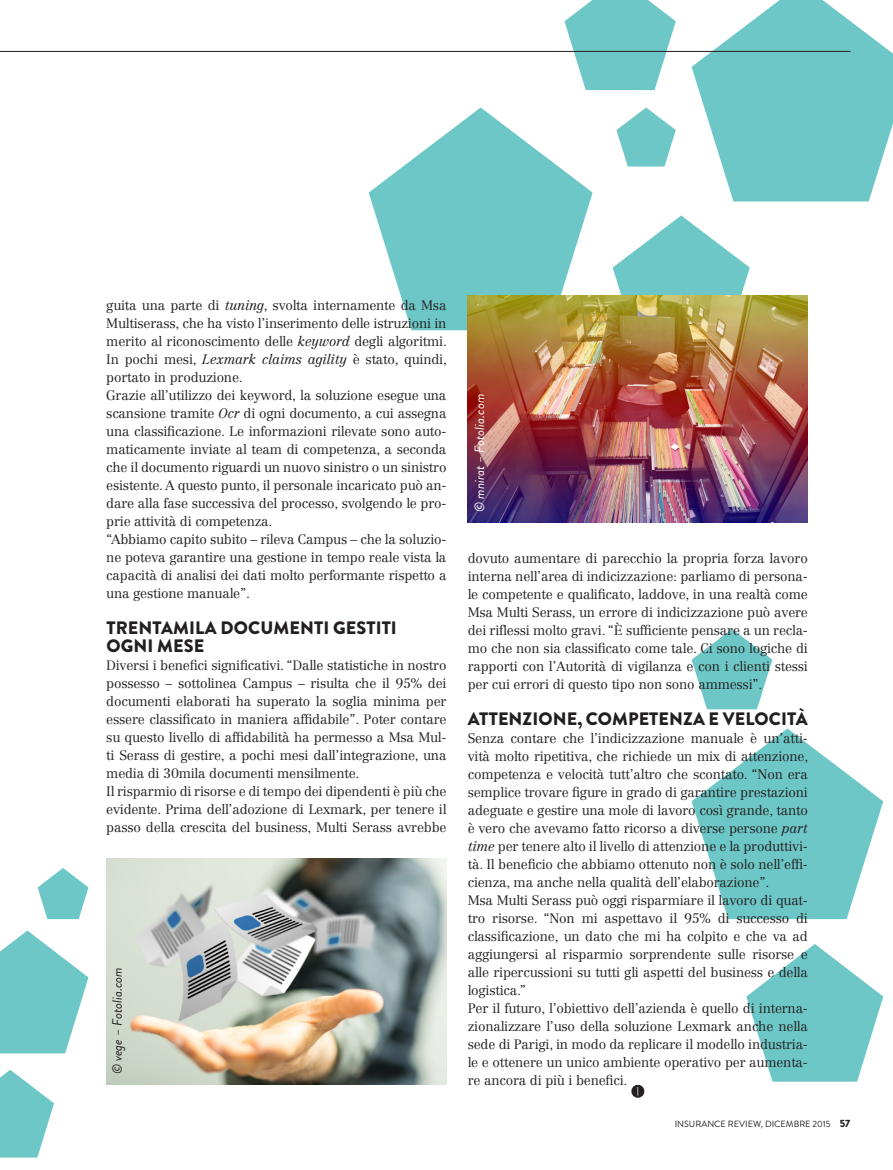
<style>
.page{position:relative;width:893px;height:1170px;background:#fff}
.page>*{position:absolute;margin:0;border:0;box-sizing:border-box;transform-origin:0 0}
.t1{font:900 18px/18px "Brandon Grotesque";letter-spacing:.005em;color:#231f20}
.t2{font:300 13.5px/18px "Centennial LT Std";letter-spacing:-.015em;color:#231f20;text-align:justify}
.t3{font:italic 13.5px "Brandon Grotesque";color:#fff}
.t4{font:italic 13.5px "Brandon Grotesque";color:#231f20}
.t5{font:9px "Brandon Grotesque";color:#231f20}
.s1{font-style:italic}
.s2{font-weight:900;font-size:10.5px}
</style>
<div class="page">
<svg style="left:0;top:930px;width:88px;height:123px"></svg>
<svg style="left:746px;top:944px;width:137px;height:137px"></svg>
<svg style="left:692px;top:728px;width:191px;height:191px"></svg>
<svg style="left:613px;top:215px;width:137px;height:80px"></svg>
<svg style="left:369px;top:107px;width:224px;height:223px;fill:#6ec7c7"></svg>
<svg style="left:616px;top:107px;width:60px;height:59px"></svg>
<svg style="left:564px;top:0;width:112px;height:90px"></svg>
<svg style="left:692px;top:0;width:201px;height:201px"></svg>
<svg style="left:692px;top:629px;width:80px;height:80px"></svg>
<svg style="left:0;top:1070px;width:54px;height:87px"></svg>
<svg style="left:38px;top:868px;width:50px;height:51px"></svg>
<hr style="left:0;top:51px;width:850px;height:1px;background:#231f20">
<svg style="left:631px;top:1084px;width:13px;height:13px"></svg>
<img style="left:106px;top:858px;width:340px;height:226px">
<img style="left:468px;top:295px;width:340px;height:227px">
<p class="t2" style="left:106px;top:296px;width:342px">guita una parte di <span class="s1">tuning</span>, svolta internamente da Msa Multiserass, che ha visto l’inserimento delle istruzioni in merito al riconoscimento delle <span class="s1">keyword</span> degli algoritmi.<br>In pochi mesi, <span class="s1">Lexmark claims agility</span> è stato, quindi, portato in produzione.</p>
<p class="t2" style="left:106px;top:386px;width:342px">Grazie all’utilizzo dei keyword, la soluzione esegue una scansione tramite <span class="s1">Ocr</span> di ogni documento, a cui assegna una classificazione. Le informazioni rilevate sono auto&shy;maticamente inviate al team di competenza, a seconda che il documento riguardi un nuovo sinistro o un sinistro esistente. A questo punto, il personale incaricato può an&shy;dare alla fase successiva del processo, svolgendo le pro&shy;prie attività di competenza.</p>
<p class="t2" style="left:106px;top:530px;width:342px">“Abbiamo capito subito – rileva Campus – che la soluzio&shy;ne poteva garantire una gestione in tempo reale vista la capacità di analisi dei dati molto performante rispetto a una gestione manuale”.</p>
<p class="t1" style="left:106px;top:619px;width:292px">TRENTAMILA DOCUMENTI GESTITI<br>OGNI MESE</p>
<p class="t2" style="left:106px;top:656px;width:342px">Diversi i benefici significativi. “Dalle statistiche in nostro possesso – sottolinea Campus – risulta che il 95% dei documenti elaborati ha superato la soglia minima per essere classificato in maniera affidabile”. Poter contare su questo livello di affidabilità ha permesso a Msa Mul&shy;ti Serass di gestire, a pochi mesi dall’integrazione, una media di 30mila documenti mensilmente.</p>
<p class="t2" style="left:106px;top:782px;width:342px">Il risparmio di risorse e di tempo dei dipendenti è più che evidente. Prima dell’adozione di Lexmark, per tenere il passo della crescita del business, Multi Serass avrebbe</p>
<p class="t4" style="left:108px;top:1074px;width:108px;rotate:-90deg">© vege – Fotolia.com</p>
<p class="t3" style="left:470px;top:512px;width:120px;rotate:-90deg">© mnirat – Fotolia.com</p>
<p class="t2" style="left:468px;top:549px;width:342px">dovuto aumentare di parecchio la propria forza lavoro interna nell’area di indicizzazione: parliamo di persona&shy;le competente e qualificato, laddove, in una realtà come Msa Multi Serass, un errore di indicizzazione può avere dei riflessi molto gravi. “È sufficiente pensare a un recla&shy;mo che non sia classificato come tale. Ci sono logiche di rapporti con l’Autorità di vigilanza e con i clienti stessi per cui errori di questo tipo non sono ammessi”.</p>
<p class="t1" style="left:468px;top:709px;width:341px">ATTENZIONE, COMPETENZA E VELOCITÀ</p>
<p class="t2" style="left:468px;top:729px;width:342px">Senza contare che l’indicizzazione manuale è un’atti&shy;vità molto ripetitiva, che richiede un mix di attenzione, competenza e velocità tutt’altro che scontato. “Non era semplice trovare figure in grado di garantire prestazioni adeguate e gestire una mole di lavoro così grande, tanto è vero che avevamo fatto ricorso a diverse persone <span class="s1">part time</span> per tenere alto il livello di attenzione e la produttivi&shy;tà. Il beneficio che abbiamo ottenuto non è solo nell’effi&shy;cienza, ma anche nella qualità dell’elaborazione”.</p>
<p class="t2" style="left:468px;top:891px;width:342px">Msa Multi Serass può oggi risparmiare il lavoro di quat&shy;tro risorse. “Non mi aspettavo il 95% di successo di classificazione, un dato che mi ha colpito e che va ad aggiungersi al risparmio sorprendente sulle risorse e alle ripercussioni su tutti gli aspetti del business e della logistica.”</p>
<p class="t2" style="left:468px;top:999px;width:342px">Per il futuro, l’obiettivo dell’azienda è quello di interna&shy;zionalizzare l’uso della soluzione Lexmark anche nella sede di Parigi, in modo da replicare il modello industria&shy;le e ottenere un unico ambiente operativo per aumenta&shy;re ancora di più i benefici.</p>
<p class="t5" style="left:675px;top:1117px;width:177px">INSURANCE REVIEW, DICEMBRE 2015 <span class="s2">57</span></p>
</div>
